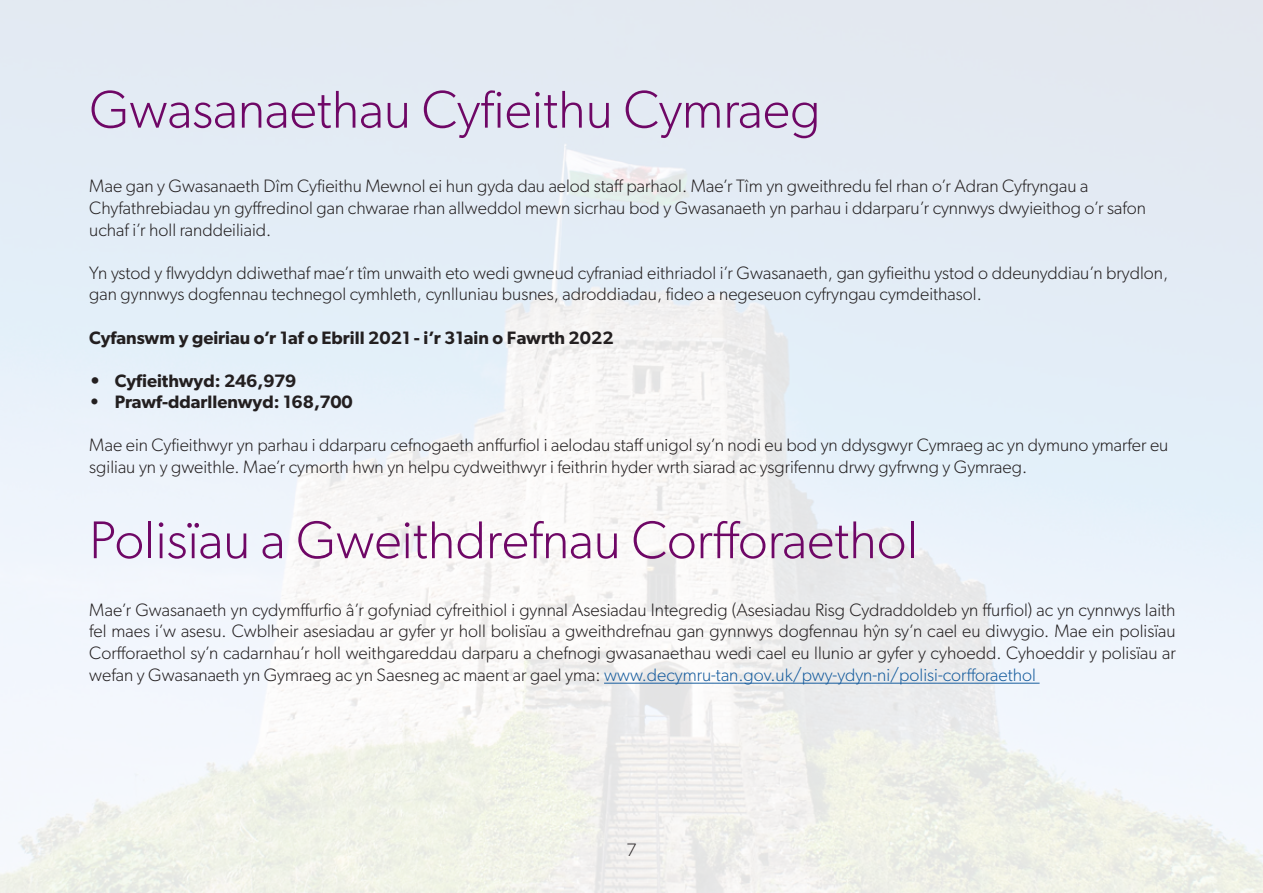
<style>
.page{position:relative;width:1263px;height:893px;background:#fff}
.page>*{position:absolute;margin:0;border:0;box-sizing:border-box;transform-origin:0 0}
.t1{font:300 53.25px "Gibson";color:#6f0766}
.t2{font:300 18px/21.6px "Gibson";color:#231f20}
.t3{font:600 18px "Gibson";color:#231f20}
.s1{font-weight:700}
.s2{color:#175d9e}
</style>
<div class="page">
<hr style="left:604px;top:683px;width:435px;height:1px;background:#175d9e">
<p class="t1" style="left:89px;top:77px;width:733px">Gwasanaethau Cyfieithu Cymraeg</p>
<p class="t2" style="left:89px;top:175px;width:1058px">Mae gan y Gwasanaeth Dîm Cyfieithu Mewnol ei hun gyda dau aelod staff parhaol. Mae’r Tîm yn gweithredu fel rhan o’r Adran Cyfryngau a<br>Chyfathrebiadau yn gyffredinol gan chwarae rhan allweddol mewn sicrhau bod y Gwasanaeth yn parhau i ddarparu’r cynnwys dwyieithog o’r safon uchaf i’r holl randdeiliaid.</p>
<p class="t2" style="left:89px;top:262px;width:1080px">Yn ystod y flwyddyn ddiwethaf mae’r tîm unwaith eto wedi gwneud cyfraniad eithriadol i’r Gwasanaeth, gan gyfieithu ystod o ddeunyddiau’n brydlon, gan gynnwys dogfennau technegol cymhleth, cynlluniau busnes, adroddiadau, fideo a negeseuon cyfryngau cymdeithasol.</p>
<p class="t3" style="left:89px;top:327px;width:526px">Cyfanswm y geiriau o’r 1af o Ebrill 2021 - i’r 31ain o Fawrth 2022</p>
<p class="t3" style="left:89px;top:370px;width:208px"><span class="s1">•</span> Cyfieithwyd: 246,979</p>
<p class="t3" style="left:89px;top:391px;width:265px">• Prawf-ddarllenwyd: 168,700</p>
<p class="t2" style="left:89px;top:434px;width:1080px">Mae ein Cyfieithwyr yn parhau i ddarparu cefnogaeth anffurfiol i aelodau staff unigol sy’n nodi eu bod yn ddysgwyr Cymraeg ac yn dymuno ymarfer eu sgiliau yn y gweithle. Mae’r cymorth hwn yn helpu cydweithwyr i feithrin hyder wrth siarad ac ysgrifennu drwy gyfrwng y Gymraeg.</p>
<p class="t1" style="left:89px;top:508px;width:830px">Polisïau a Gweithdrefnau Corfforaethol</p>
<p class="t2" style="left:89px;top:599px;width:1088px;text-align:justify">Mae’r Gwasanaeth yn cydymffurfio â’r gofyniad cyfreithiol i gynnal Asesiadau Integredig (Asesiadau Risg Cydraddoldeb yn ffurfiol) ac yn cynnwys Iaith fel maes i’w asesu. Cwblheir asesiadau ar gyfer yr holl bolisïau a gweithdrefnau gan gynnwys dogfennau hŷn sy’n cael eu diwygio. Mae ein polisïau Corfforaethol sy’n cadarnhau’r holl weithgareddau darparu a chefnogi gwasanaethau wedi cael eu llunio ar gyfer y cyhoedd. Cyhoeddir y polisïau ar wefan y Gwasanaeth yn Gymraeg ac yn Saesneg ac maent ar gael yma: <span class="s2">www.decymru-tan.gov.uk/pwy-ydyn-ni/polisi-corfforaethol</span></p>
<p class="t2" style="left:626px;top:838px;width:12px">7</p>
</div>
